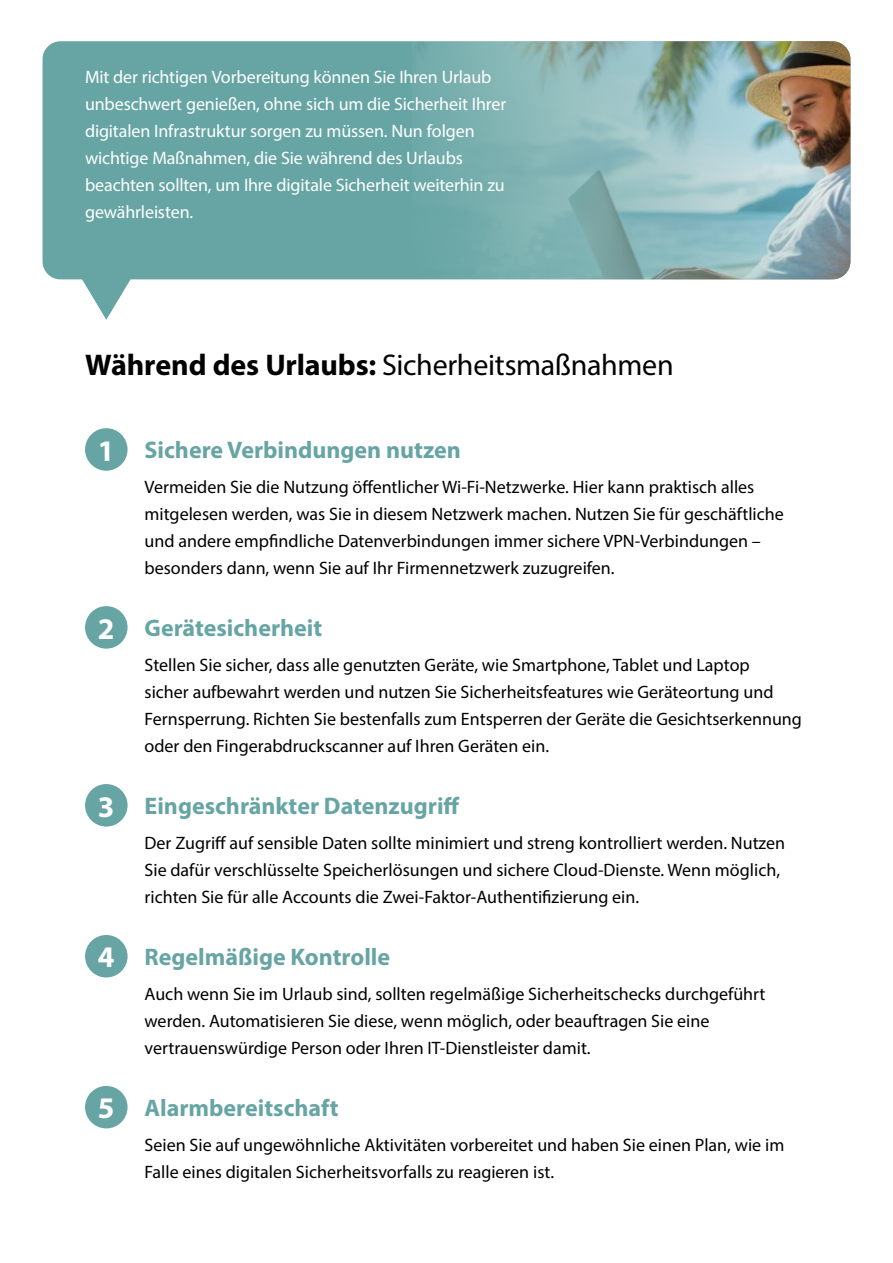
<style>
.page{position:relative;width:893px;height:1263px;background:#fff}
.page>*{position:absolute;margin:0;border:0;box-sizing:border-box;transform-origin:0 0}
.t1{font:30px "Myriad Pro";letter-spacing:-.01em;color:#000}
.t2{font:700 30px "Myriad Pro";color:#fff}
.t3{font:700 24px "Myriad Pro";color:#66a5a4}
.t4{font:18px/27px "Myriad Pro";color:#000}
.t5{font:18px/27px "Myriad Pro";letter-spacing:-.01em;color:#fff}
.s1{font-weight:700}
</style>
<div class="page">
<svg style="left:43px;top:41px;width:369px;height:279px;background:#7bb1b0"></svg>
<img style="left:412px;top:41px;width:438px;height:239px">
<div style="left:85px;top:428px;width:43px;height:43px;background:#66a5a4;border-radius:50%"></div>
<div style="left:85px;top:606px;width:43px;height:43px;background:#66a5a4;border-radius:50%"></div>
<div style="left:85px;top:784px;width:43px;height:42px;background:#66a5a4;border-radius:50%"></div>
<div style="left:85px;top:935px;width:43px;height:42px;background:#66a5a4;border-radius:50%"></div>
<div style="left:85px;top:1086px;width:43px;height:42px;background:#66a5a4;border-radius:50%"></div>
<p class="t5" style="left:85px;top:64px;width:423px">Mit der richtigen Vorbereitung können Sie Ihren Urlaub unbeschwert genießen, ohne sich um die Sicherheit Ihrer digitalen Infrastruktur sorgen zu müssen. Nun folgen wichtige Maßnahmen, die Sie während des Urlaubs beachten sollten, um Ihre digitale Sicherheit weiterhin zu gewährleisten.</p>
<h1 class="t1" style="left:85px;top:346px;width:590px"><span class="s1">Während des Urlaubs:</span> Sicherheitsmaßnahmen</h1>
<h1 class="t2" style="left:98px;top:431px;width:18px">1</h1>
<h2 class="t3" style="left:145px;top:435px;width:318px">Sichere Verbindungen nutzen</h2>
<p class="t4" style="left:145px;top:473px;width:641px">Vermeiden Sie die Nutzung öffentlicher Wi-Fi-Netzwerke. Hier kann praktisch alles mitgelesen werden, was Sie in diesem Netzwerk machen. Nutzen Sie für geschäftliche und andere empfindliche Datenverbindungen immer sichere VPN-Verbindungen – besonders dann, wenn Sie auf Ihr Firmennetzwerk zuzugreifen.</p>
<h1 class="t2" style="left:98px;top:609px;width:18px">2</h1>
<h2 class="t3" style="left:145px;top:613px;width:179px">Gerätesicherheit</h2>
<p class="t4" style="left:145px;top:651px;width:659px">Stellen Sie sicher, dass alle genutzten Geräte, wie Smartphone, Tablet und Laptop<br>sicher aufbewahrt werden und nutzen Sie Sicherheitsfeatures wie Geräteortung und Fernsperrung. Richten Sie bestenfalls zum Entsperren der Geräte die Gesichtserkennung oder den Fingerabdruckscanner auf Ihren Geräten ein.</p>
<h1 class="t2" style="left:98px;top:787px;width:18px">3</h1>
<h2 class="t3" style="left:145px;top:790px;width:316px">Eingeschränkter Datenzugriff</h2>
<p class="t4" style="left:145px;top:829px;width:642px">Der Zugriff auf sensible Daten sollte minimiert und streng kontrolliert werden. Nutzen<br>Sie dafür verschlüsselte Speicherlösungen und sichere Cloud-Dienste. Wenn möglich, richten Sie für alle Accounts die Zwei-Faktor-Authentifizierung ein.</p>
<h1 class="t2" style="left:98px;top:938px;width:18px">4</h1>
<h2 class="t3" style="left:145px;top:941px;width:247px">Regelmäßige Kontrolle</h2>
<p class="t4" style="left:145px;top:980px;width:622px">Auch wenn Sie im Urlaub sind, sollten regelmäßige Sicherheitschecks durchgeführt werden. Automatisieren Sie diese, wenn möglich, oder beauftragen Sie eine vertrauenswürdige Person oder Ihren IT-Dienstleister damit.</p>
<h1 class="t2" style="left:98px;top:1089px;width:18px">5</h1>
<h2 class="t3" style="left:145px;top:1092px;width:196px">Alarmbereitschaft</h2>
<p class="t4" style="left:145px;top:1131px;width:641px">Seien Sie auf ungewöhnliche Aktivitäten vorbereitet und haben Sie einen Plan, wie im<br>Falle eines digitalen Sicherheitsvorfalls zu reagieren ist.</p>
</div>
